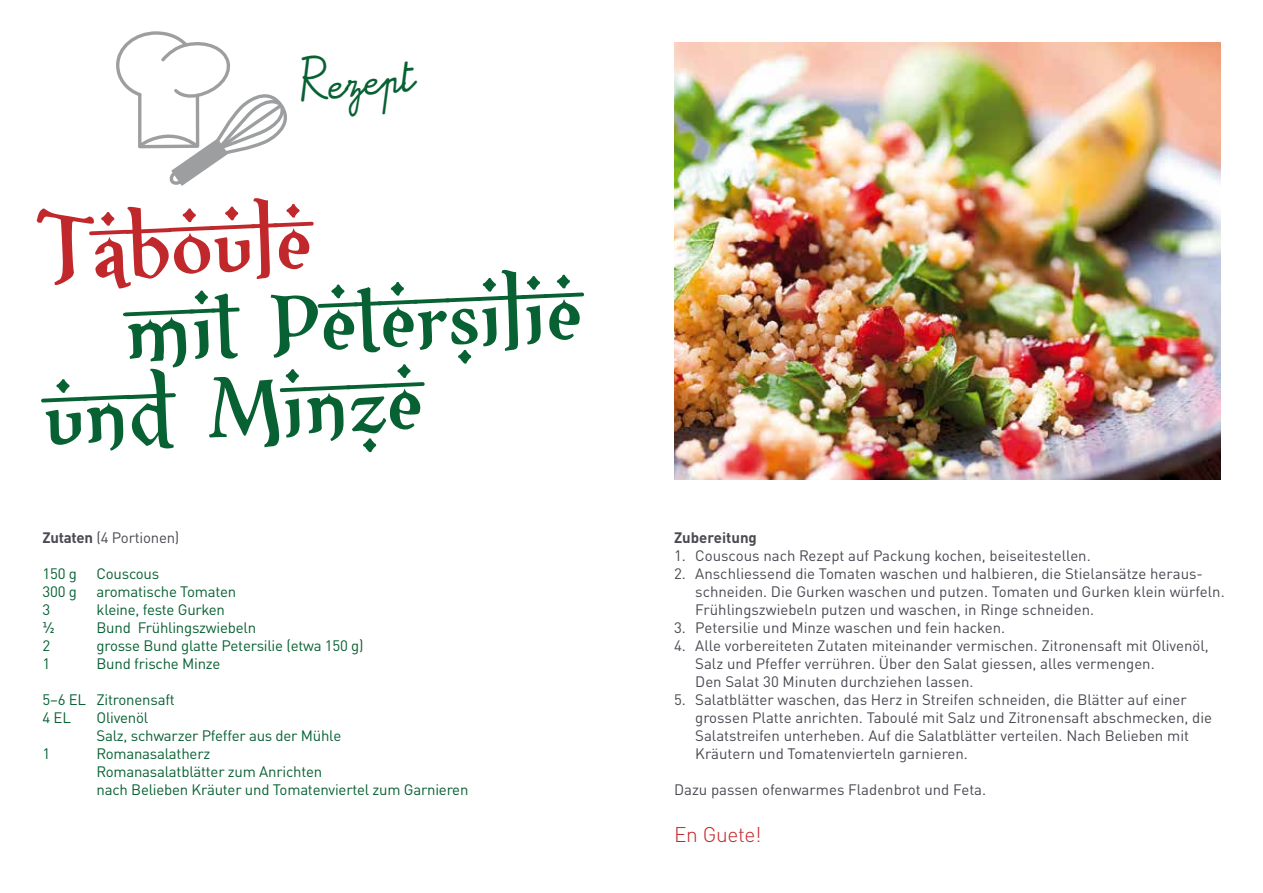
<style>
.page{position:relative;width:1263px;height:893px;background:#fff}
.page>*{position:absolute;margin:0;border:0;box-sizing:border-box;transform-origin:0 0}
.t1{font:85.5px/83.7px "XXIIARABIAN ONENIGHTSTAND Bold";color:#086133}
.t2{font:85.5px "XXIIARABIAN ONENIGHTSTAND Bold";color:#c1282c}
.t3{font:30px "Alamain";color:#086133}
.t4{font:300 21px "DIN Pro";letter-spacing:-.015em;color:#c1282c}
.t5{font:15px/18px "DIN Pro";color:#494a52}
.t6{font:15px/18px "DIN Pro";letter-spacing:-.015em;color:#086133}
.t7{font:700 15px "DIN Pro";color:#494a52}
.t8{font:15px "Neue Sans Pro";color:#086133}
.s1{font-weight:700}
</style>
<div class="page">
<svg style="left:116px;top:31px;width:171px;height:155px"></svg>
<img style="left:674px;top:43px;width:546px;height:437px">
<h2 class="t3" style="left:298px;top:73px;width:117px;rotate:-5deg">Rezept</h2>
<h1 class="t2" style="left:35px;top:195px;width:277px;rotate:-2deg">Taboule</h1>
<h1 class="t1" style="left:40px;top:290px;width:543px;text-indent:85px;rotate:-2deg">mit Petersilie und Minze</h1>
<p class="t5" style="left:43px;top:527px;width:138px"><span class="s1">Zutaten</span> (4 Portionen)</p>
<p class="t6" style="left:43px;top:563px;width:36px">150 g</p>
<p class="t6" style="left:97px;top:563px;width:64px">Couscous</p>
<p class="t6" style="left:43px;top:581px;width:36px">300 g</p>
<p class="t6" style="left:97px;top:581px;width:141px">aromatische Tomaten</p>
<p class="t6" style="left:43px;top:599px;width:9px">3</p>
<p class="t6" style="left:97px;top:599px;width:130px">kleine, feste Gurken</p>
<p class="t8" style="left:43px;top:618px;width:14px">½</p>
<p class="t6" style="left:97px;top:617px;width:161px">Bund Frühlingszwiebeln</p>
<p class="t6" style="left:43px;top:635px;width:9px">2</p>
<p class="t6" style="left:97px;top:635px;width:269px">grosse Bund glatte Petersilie (etwa 150 g)</p>
<p class="t6" style="left:43px;top:653px;width:9px">1</p>
<p class="t6" style="left:97px;top:653px;width:125px">Bund frische Minze</p>
<p class="t6" style="left:43px;top:689px;width:134px">5–6 EL Zitronensaft<br>4 EL</p>
<p class="t6" style="left:97px;top:707px;width:246px">Olivenöl<br>Salz, schwarzer Pfeffer aus der Mühle</p>
<p class="t6" style="left:43px;top:743px;width:9px">1</p>
<p class="t6" style="left:97px;top:743px;width:373px">Romanasalatherz<br>Romanasalatblätter zum Anrichten<br>nach Belieben Kräuter und Tomatenviertel zum Garnieren</p>
<p class="t7" style="left:674px;top:525px;width:84px">Zubereitung</p>
<p class="t5" style="left:674px;top:545px;width:418px">1. Couscous nach Rezept auf Packung kochen, beiseitestellen.</p>
<p class="t5" style="left:695px;top:563px;width:531px;text-indent:-21px">2. Anschliessend die Tomaten waschen und halbieren, die Stielansätze heraus&shy;schneiden. Die Gurken waschen und putzen. Tomaten und Gurken klein würfeln.<br>Frühlingszwiebeln putzen und waschen, in Ringe schneiden.</p>
<p class="t5" style="left:674px;top:617px;width:333px">3. Petersilie und Minze waschen und fein hacken.</p>
<p class="t5" style="left:695px;top:635px;width:515px;text-indent:-21px">4. Alle vorbereiteten Zutaten miteinander vermischen. Zitronensaft mit Olivenöl,<br>Salz und Pfeffer verrühren. Über den Salat giessen, alles vermengen.<br>Den Salat 30 Minuten durchziehen lassen.</p>
<p class="t5" style="left:695px;top:689px;width:518px;text-indent:-21px">5. Salatblätter waschen, das Herz in Streifen schneiden, die Blätter auf einer grossen Platte anrichten. Taboulé mit Salz und Zitronensaft abschmecken, die Salatstreifen unterheben. Auf die Salatblätter verteilen. Nach Belieben mit Kräutern und Tomatenvierteln garnieren.</p>
<p class="t5" style="left:674px;top:779px;width:314px">Dazu passen ofenwarmes Fladenbrot und Feta.</p>
<h3 class="t4" style="left:674px;top:818px;width:89px">En Guete!</h3>
</div>
